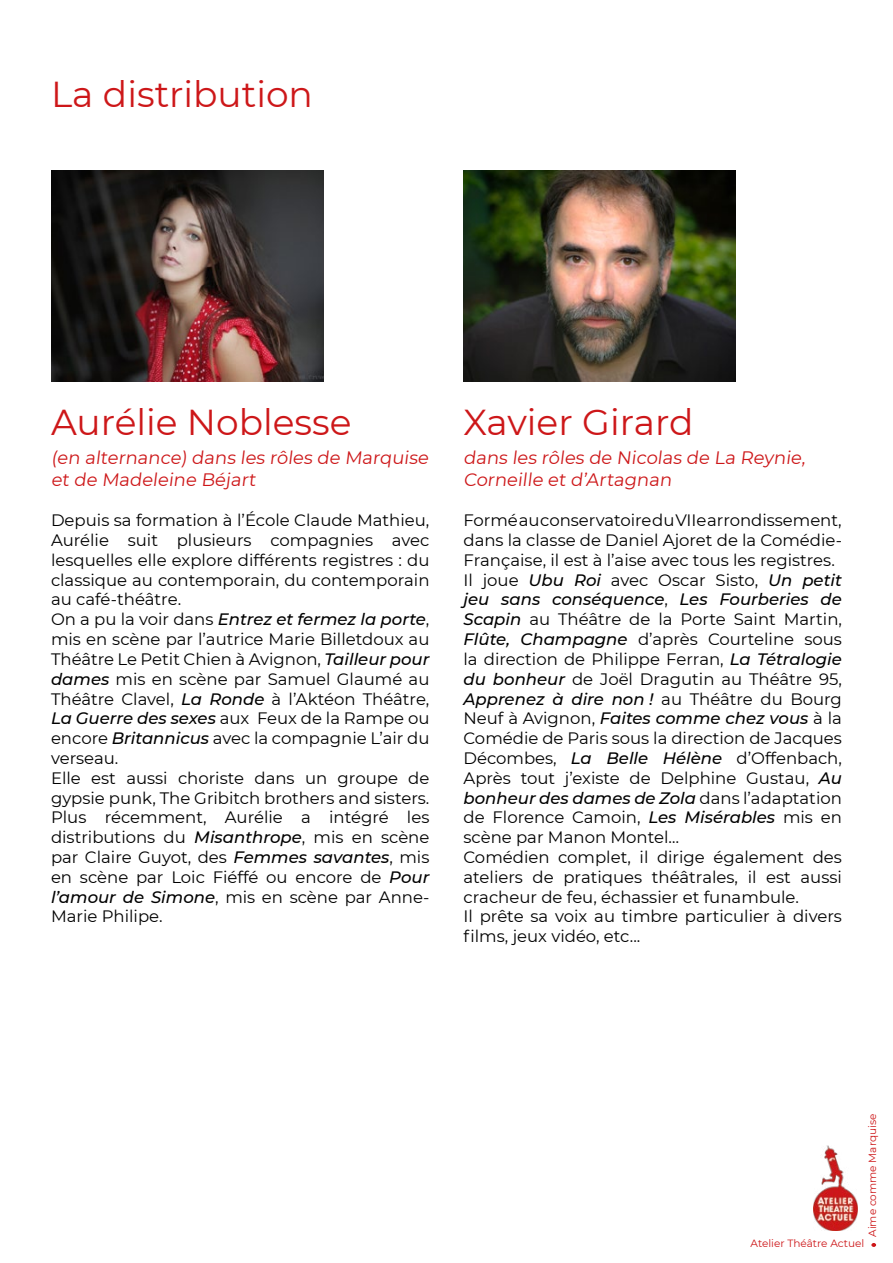
<style>
.page{position:relative;width:893px;height:1263px;background:#fff}
.page>*{position:absolute;margin:0;border:0;box-sizing:border-box;transform-origin:0 0}
.t1{font:36px "Montserrat";color:#cd1719}
.t2{font:18px/21.6px "Montserrat";color:#cd1719}
.t3{font:16.5px/19.8px "Montserrat";color:#000}
.t4{font:10.5px "Montserrat";color:#cd1719}
.s1{font-weight:500;font-style:italic}
</style>
<div class="page">
<img style="left:813px;top:1145px;width:44px;height:85px">
<svg style="left:871px;top:1243px;width:5px;height:4px"></svg>
<img style="left:51px;top:170px;width:272px;height:212px">
<img style="left:463px;top:170px;width:273px;height:212px">
<h1 class="t1" style="left:51px;top:70px;width:263px">La distribution</h1>
<h1 class="t1" style="left:51px;top:397px;width:302px">Aurélie Noblesse</h1>
<p class="t2" style="left:51px;top:446px;width:382px">(en alternance) dans les rôles de Marquise et de Madeleine Béjart</p>
<p class="t3" style="left:51px;top:510px;width:380px">Depuis sa formation à l’École Claude Mathieu, Aurélie suit plusieurs compagnies avec lesquelles elle explore différents registres : du classique au contemporain, du contemporain au café-théâtre.<br>On a pu la voir dans <span class="s1">Entrez et fermez la porte</span>, mis en scène par l’autrice Marie Billetdoux au Théâtre Le Petit Chien à Avignon, <span class="s1">Tailleur pour dames</span> mis en scène par Samuel Glaumé au Théâtre Clavel, <span class="s1">La Ronde</span> à l’Aktéon Théâtre, <span class="s1">La Guerre des sexes</span> aux Feux de la Rampe ou encore <span class="s1">Britannicus</span> avec la compagnie L’air du verseau.<br>Elle est aussi choriste dans un groupe de gypsie punk, The Gribitch brothers and sisters.<br>Plus récemment, Aurélie a intégré les distributions du <span class="s1">Misanthrope</span>, mis en scène par Claire Guyot, des <span class="s1">Femmes savantes</span>, mis en scène par Loic Fiéffé ou encore de <span class="s1">Pour l’amour de Simone</span>, mis en scène par Anne-Marie Philipe.</p>
<h1 class="t1" style="left:463px;top:397px;width:231px">Xavier Girard</h1>
<p class="t2" style="left:463px;top:446px;width:346px">dans les rôles de Nicolas de La Reynie,<br>Corneille et d’Artagnan</p>
<p class="t3" style="left:463px;top:510px;width:380px">Formé au conservatoire du VIIe arrondissement, dans la classe de Daniel Ajoret de la Comédie-Française, il est à l’aise avec tous les registres.<br>Il joue <span class="s1">Ubu Roi</span> avec Oscar Sisto, <span class="s1">Un petit jeu sans conséquence</span>, <span class="s1">Les Fourberies de Scapin</span> au Théâtre de la Porte Saint Martin, <span class="s1">Flûte, Champagne</span> d’après Courteline sous la direction de Philippe Ferran, <span class="s1">La Tétralogie du bonheur</span> de Joël Dragutin au Théâtre 95, <span class="s1">Apprenez à dire non !</span> au Théâtre du Bourg Neuf à Avignon, <span class="s1">Faites comme chez vous</span> à la Comédie de Paris sous la direction de Jacques Décombes, <span class="s1">La Belle Hélène</span> d’Offenbach, Après tout j’existe de Delphine Gustau, <span class="s1">Au bonheur des dames de Zola</span> dans l’adaptation de Florence Camoin, <span class="s1">Les Misérables</span> mis en scène par Manon Montel…<br>Comédien complet, il dirige également des ateliers de pratiques théâtrales, il est aussi cracheur de feu, échassier et funambule.<br>Il prête sa voix au timbre particulier à divers films, jeux vidéo, etc...</p>
<p class="t4" style="left:865px;top:1237px;width:125px;rotate:-90deg">Aime comme Marquise</p>
<p class="t4" style="left:750px;top:1236px;width:115px">Atelier Théâtre Actuel</p>
</div>
